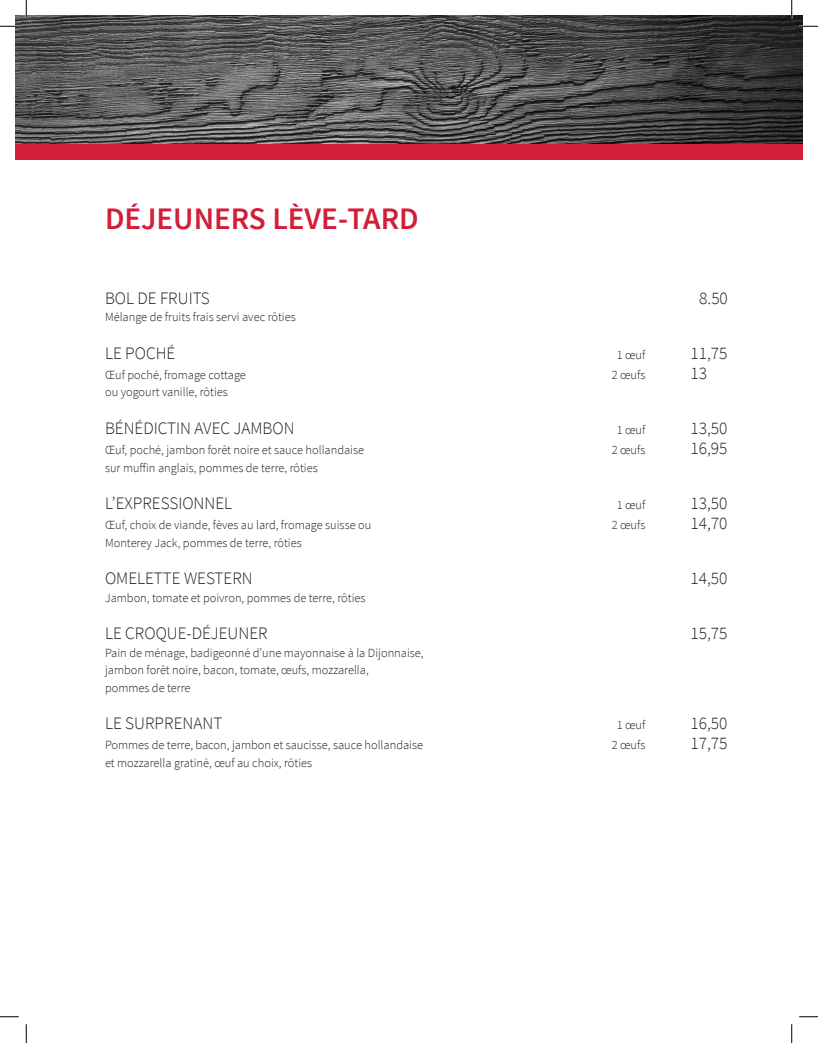
<style>
.page{position:relative;width:818px;height:1043px;background:#fff}
.page>*{position:absolute;margin:0;border:0;box-sizing:border-box;transform-origin:0 0}
.Titre_de_page{font:600 31.25px "Source Sans Pro";color:#d21e38}
.menu{font:300 17.5px "Source Sans Pro";color:#231f20}
.menu-2{font:300 12.5px/17.5px "Source Sans Pro";color:#231f20}
</style>
<div class="page">
<div style="left:15px;top:143px;width:787px;height:17px;background:#d21e38"></div>
<img style="left:15px;top:15px;width:787px;height:128px">
<svg style="left:0;top:25px;width:19px;height:2px"></svg>
<svg style="left:799px;top:25px;width:19px;height:2px"></svg>
<svg style="left:0;top:1016px;width:19px;height:1px"></svg>
<svg style="left:799px;top:1016px;width:19px;height:1px"></svg>
<svg style="left:25px;top:0;width:2px;height:19px"></svg>
<svg style="left:25px;top:1024px;width:2px;height:18px"></svg>
<svg style="left:790px;top:0;width:2px;height:19px"></svg>
<svg style="left:791px;top:1024px;width:1px;height:18px"></svg>
<p class="Titre_de_page" style="left:105px;top:199px;width:315px">DÉJEUNERS LÈVE-TARD</p>
<p class="menu" style="left:105px;top:287px;width:106px">BOL DE FRUITS</p>
<p class="menu" style="left:699px;top:287px;width:30px">8.50</p>
<p class="menu-2" style="left:105px;top:308px;width:192px">Mélange de fruits frais servi avec rôties</p>
<p class="menu" style="left:105px;top:342px;width:72px">LE POCHÉ</p>
<p class="menu-2" style="left:616px;top:346px;width:30px">1 œuf</p>
<p class="menu" style="left:690px;top:342px;width:38px">11,75</p>
<p class="menu-2" style="left:105px;top:366px;width:142px">Œuf poché, fromage cottage</p>
<p class="menu-2" style="left:611px;top:366px;width:35px">2 œufs</p>
<p class="menu" style="left:690px;top:362px;width:18px">13</p>
<p class="menu-2" style="left:105px;top:383px;width:124px">ou yogourt vanille, rôties</p>
<p class="menu" style="left:105px;top:417px;width:191px">BÉNÉDICTIN AVEC JAMBON</p>
<p class="menu-2" style="left:616px;top:421px;width:30px">1 œuf</p>
<p class="menu" style="left:690px;top:417px;width:38px">13,50</p>
<p class="menu-2" style="left:105px;top:441px;width:260px">Œuf, poché, jambon forêt noire et sauce hollandaise</p>
<p class="menu-2" style="left:611px;top:441px;width:35px">2 œufs</p>
<p class="menu" style="left:690px;top:437px;width:38px">16,95</p>
<p class="menu-2" style="left:105px;top:458px;width:214px">sur muffin anglais, pommes de terre, rôties</p>
<p class="menu" style="left:105px;top:492px;width:129px">L’EXPRESSIONNEL</p>
<p class="menu-2" style="left:616px;top:496px;width:30px">1 œuf</p>
<p class="menu" style="left:690px;top:492px;width:38px">13,50</p>
<p class="menu-2" style="left:105px;top:516px;width:268px">Œuf, choix de viande, fèves au lard, fromage suisse ou</p>
<p class="menu-2" style="left:611px;top:516px;width:35px">2 œufs</p>
<p class="menu" style="left:690px;top:512px;width:38px">14,70</p>
<p class="menu-2" style="left:105px;top:533px;width:198px">Monterey Jack, pommes de terre, rôties</p>
<p class="menu" style="left:105px;top:567px;width:149px">OMELETTE WESTERN</p>
<p class="menu" style="left:690px;top:567px;width:38px">14,50</p>
<p class="menu-2" style="left:105px;top:588px;width:262px">Jambon, tomate et poivron, pommes de terre, rôties</p>
<p class="menu" style="left:105px;top:622px;width:164px">LE CROQUE-DÉJEUNER</p>
<p class="menu" style="left:690px;top:622px;width:38px">15,75</p>
<p class="menu-2" style="left:105px;top:643px;width:320px">Pain de ménage, badigeonné d’une mayonnaise à la Dijonnaise, jambon forêt noire, bacon, tomate, œufs, mozzarella,<br>pommes de terre</p>
<p class="menu" style="left:105px;top:712px;width:119px">LE SURPRENANT</p>
<p class="menu-2" style="left:616px;top:716px;width:30px">1 œuf</p>
<p class="menu" style="left:690px;top:712px;width:38px">16,50</p>
<p class="menu-2" style="left:105px;top:736px;width:319px">Pommes de terre, bacon, jambon et saucisse, sauce hollandaise</p>
<p class="menu-2" style="left:611px;top:736px;width:35px">2 œufs</p>
<p class="menu" style="left:690px;top:732px;width:38px">17,75</p>
<p class="menu-2" style="left:105px;top:753px;width:209px">et mozzarella gratiné, œuf au choix, rôties</p>
</div>
